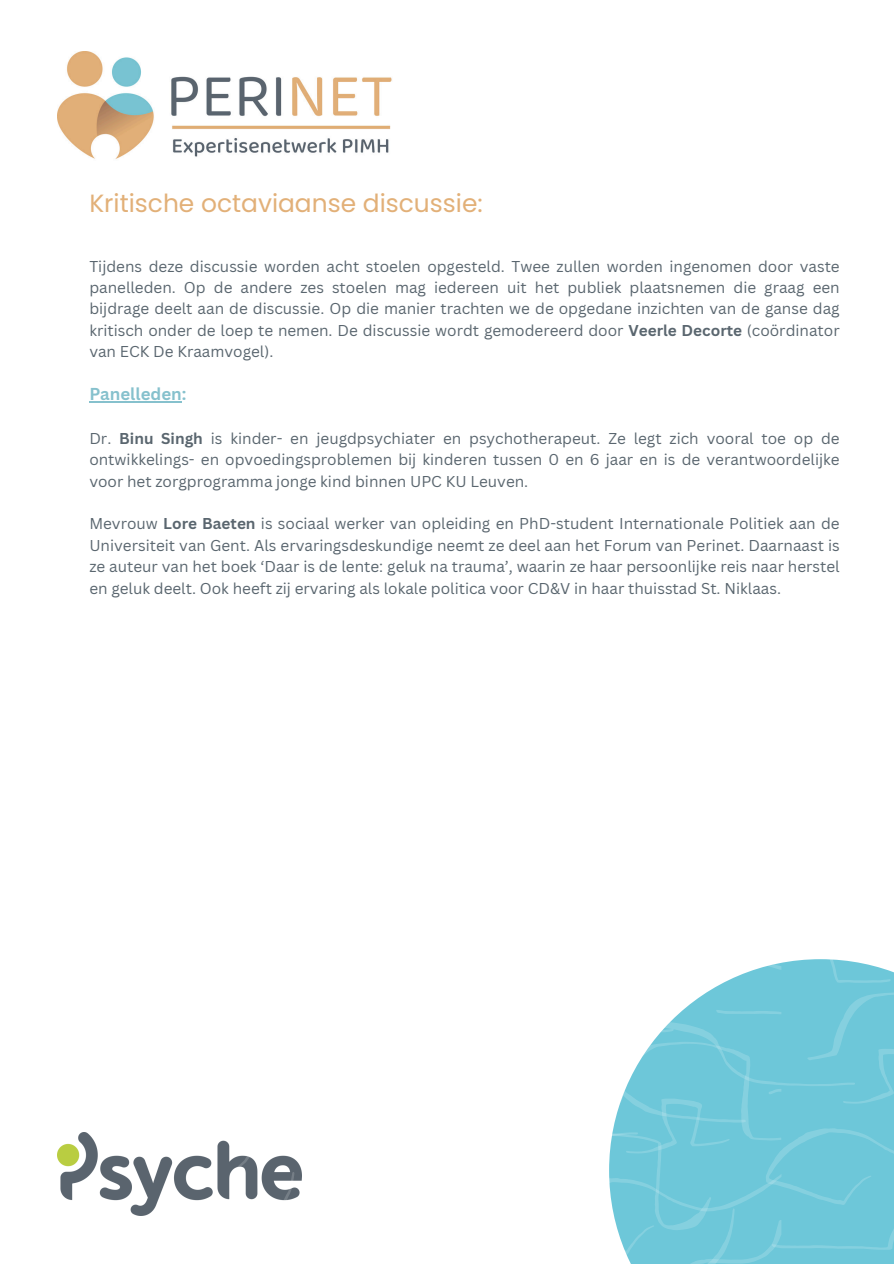
<style>
.page{position:relative;width:894px;height:1264px;background:#fff}
.page>*{position:absolute;margin:0;border:0;box-sizing:border-box;transform-origin:0 0}
.t1{font:24.9px "Poppins";color:#e2b078}
.t2{font:700 16.8px "Canva Sans";color:#86c1cd}
.t3{font:15.3px/21.3px "Canva Sans";color:#5a666f;text-align:justify}
.s1{font-weight:700}
</style>
<div class="page">
<img style="left:58px;top:51px;width:334px;height:108px">
<img style="left:58px;top:1132px;width:172px;height:83px">
<svg style="left:230px;top:959px;width:663px;height:304px"></svg>
<hr style="left:89px;top:401px;width:93px;height:1px;background:#86c1cd">
<p class="t1" style="left:89px;top:186px;width:395px">Kritische octaviaanse discussie:</p>
<h2 class="t3" style="left:89px;top:255px;width:751px">Tijdens deze discussie worden acht stoelen opgesteld. Twee zullen worden ingenomen door vaste panelleden. Op de andere zes stoelen mag iedereen uit het publiek plaatsnemen die graag een bijdrage deelt aan de discussie. Op die manier trachten we de opgedane inzichten van de ganse dag kritisch onder de loep te nemen. De discussie wordt gemodereerd door <span class="s1">Veerle Decorte</span> (coördinator van ECK De Kraamvogel).</h2>
<p class="t2" style="left:89px;top:382px;width:99px">Panelleden:</p>
<p class="t3" style="left:89px;top:427px;width:751px">Dr. <span class="s1">Binu Singh</span> is kinder- en jeugdpsychiater en psychotherapeut. Ze legt zich vooral toe op de ontwikkelings- en opvoedingsproblemen bij kinderen tussen 0 en 6 jaar en is de verantwoordelijke voor het zorgprogramma jonge kind binnen UPC KU Leuven.</p>
<p class="t3" style="left:89px;top:513px;width:751px">Mevrouw <span class="s1">Lore Baeten</span> is sociaal werker van opleiding en PhD-student Internationale Politiek aan de Universiteit van Gent. Als ervaringsdeskundige neemt ze deel aan het Forum van Perinet. Daarnaast is ze auteur van het boek ‘Daar is de lente: geluk na trauma’, waarin ze haar persoonlijke reis naar herstel en geluk deelt. Ook heeft zij ervaring als lokale politica voor CD&amp;V in haar thuisstad St. Niklaas.</p>
</div>
